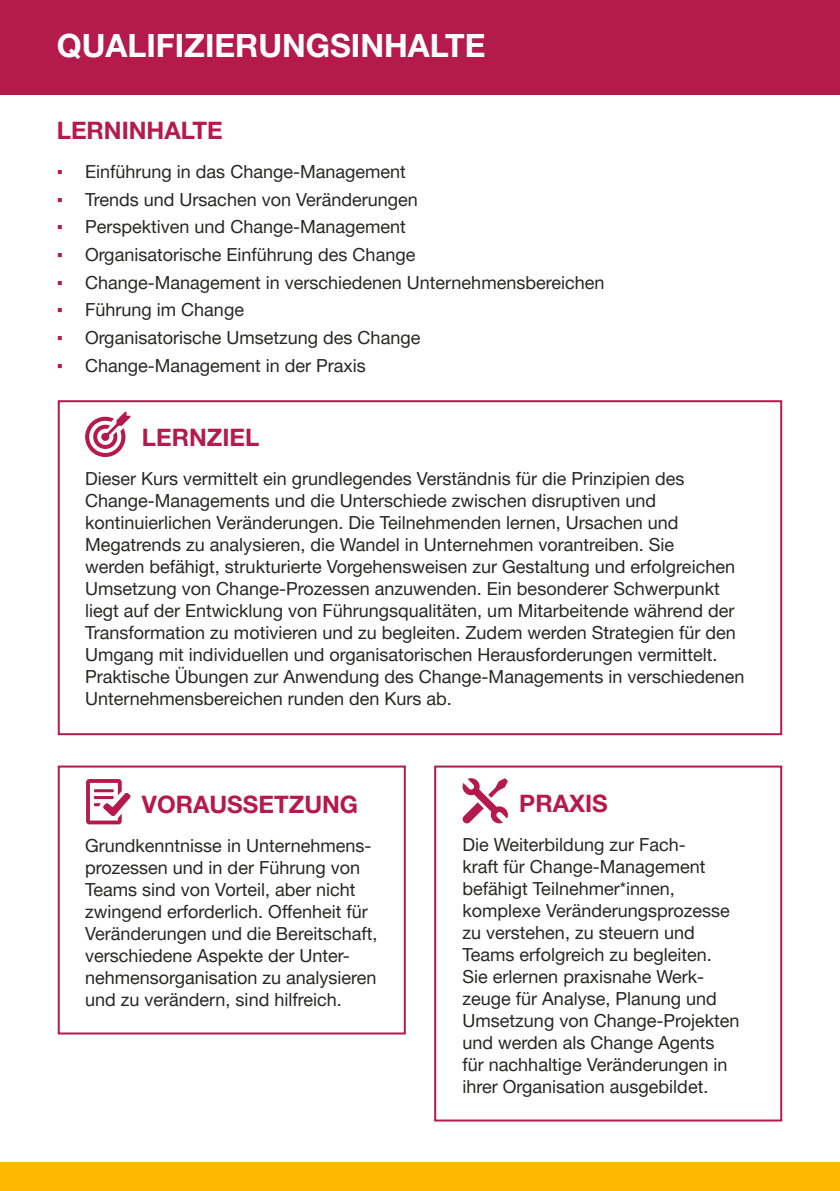
<style>
.page{position:relative;width:840px;height:1191px;background:#fff}
.page>*{position:absolute;margin:0;border:0;box-sizing:border-box;transform-origin:0 0}
.t1{font:700 32px "Helvetica Neue LT Pro";color:#fff}
.h2__Überschrift_Rahmen_Einspaltig_links{font:700 24px "Helvetica Neue LT Pro";color:#b51a4c}
.h2__Überschrift_Liste{font:700 24px "Helvetica Neue LT Pro";color:#b51a4c}
.h2__Überschrift_Rahmen_Zweispaltig{font:700 24px "Helvetica Neue LT Pro";color:#b51a4c}
.h2__Überschrift_Rahmen_Einspaltig_rechts{font:700 24px "Helvetica Neue LT Pro";color:#b51a4c}
.p__Fließtext_Rahmen_Zweispaltig{font:18px/22px "Helvetica Neue LT Pro";color:#272726}
.p__Fließtext_Rahmen_Einspaltig_rechts{font:18px/22px "Helvetica Neue LT Pro";color:#272726}
.p__Liste{font:18px "Helvetica Neue LT Pro";color:#272726}
.p__Fließtext_Rahmen_Einspaltig_links{font:18px/22px "Helvetica Neue LT Pro";color:#272726}
.s1{font-family:"Arial Narrow";color:#b51a4c}
</style>
<div class="page">
<div style="left:58px;top:765px;width:347px;height:269px;border:2px solid #b51a4c"></div>
<div style="left:0;top:0;width:839px;height:94px;background:#b51a4c"></div>
<div style="left:0;top:1162px;width:839px;height:29px;background:#fbb900"></div>
<div style="left:434px;top:765px;width:347px;height:356px;border:2px solid #b51a4c"></div>
<div style="left:58px;top:400px;width:723px;height:335px;border:2px solid #b51a4c"></div>
<svg style="left:85px;top:412px;width:45px;height:45px"></svg>
<svg style="left:86px;top:779px;width:44px;height:45px"></svg>
<svg style="left:462px;top:778px;width:45px;height:45px"></svg>
<h1 class="t1" style="left:57px;top:26px;width:430px">QUALIFIZIERUNGSINHALTE</h1>
<h2 class="h2__Überschrift_Liste" style="left:57px;top:116px;width:167px">LERNINHALTE</h2>
<p class="p__Liste" style="left:57px;top:161px;width:350px"><span class="s1">▪</span> Einführung in das Change-Management</p>
<p class="p__Liste" style="left:57px;top:188px;width:362px"><span class="s1">▪</span> Trends und Ursachen von Veränderungen</p>
<p class="p__Liste" style="left:57px;top:216px;width:350px"><span class="s1">▪</span> Perspektiven und Change-Management</p>
<p class="p__Liste" style="left:57px;top:244px;width:360px"><span class="s1">▪</span> Organisatorische Einführung des Change</p>
<p class="p__Liste" style="left:57px;top:271px;width:549px"><span class="s1">▪</span> Change-Management in verschiedenen Unternehmensbereichen</p>
<p class="p__Liste" style="left:57px;top:299px;width:189px"><span class="s1">▪</span> Führung im Change</p>
<p class="p__Liste" style="left:57px;top:327px;width:365px"><span class="s1">▪</span> Organisatorische Umsetzung des Change</p>
<p class="p__Liste" style="left:57px;top:354px;width:310px"><span class="s1">▪</span> Change-Management in der Praxis</p>
<h2 class="h2__Überschrift_Rahmen_Zweispaltig" style="left:142px;top:422px;width:119px">LERNZIEL</h2>
<p class="p__Fließtext_Rahmen_Zweispaltig" style="left:85px;top:467px;width:660px">Dieser Kurs vermittelt ein grundlegendes Verständnis für die Prinzipien des Change-Managements und die Unterschiede zwischen disruptiven und kontinuierlichen Veränderungen. Die Teilnehmenden lernen, Ursachen und Megatrends zu analysieren, die Wandel in Unternehmen vorantreiben. Sie<br>werden befähigt, strukturierte Vorgehensweisen zur Gestaltung und erfolgreichen Umsetzung von Change-Prozessen anzuwenden. Ein besonderer Schwerpunkt liegt auf der Entwicklung von Führungsqualitäten, um Mitarbeitende während der Transformation zu motivieren und zu begleiten. Zudem werden Strategien für den Umgang mit individuellen und organisatorischen Herausforderungen vermittelt.<br>Praktische Übungen zur Anwendung des Change-Managements in verschiedenen Unternehmensbereichen runden den Kurs ab.</p>
<h2 class="h2__Überschrift_Rahmen_Einspaltig_links" style="left:142px;top:789px;width:218px">VORAUSSETZUNG</h2>
<p class="p__Fließtext_Rahmen_Einspaltig_links" style="left:85px;top:834px;width:293px">Grundkenntnisse in Unternehmens&shy;prozessen und in der Führung von Teams sind von Vorteil, aber nicht zwingend erforderlich. Offenheit für Veränderungen und die Bereitschaft, verschiedene Aspekte der Unter&shy;nehmensorganisation zu analysieren und zu verändern, sind hilfreich.</p>
<h2 class="h2__Überschrift_Rahmen_Einspaltig_rechts" style="left:519px;top:788px;width:90px">PRAXIS</h2>
<p class="p__Fließtext_Rahmen_Einspaltig_rechts" style="left:462px;top:833px;width:278px">Die Weiterbildung zur Fach-<br>kraft für Change-Management befähigt Teilnehmer*innen, komplexe Veränderungsprozesse zu verstehen, zu steuern und<br>Teams erfolgreich zu begleiten.<br>Sie erlernen praxisnahe Werk&shy;zeuge für Analyse, Planung und<br>Umsetzung von Change-Projekten und werden als Change Agents für nachhaltige Veränderungen in ihrer Organisation ausgebildet.</p>
</div>
